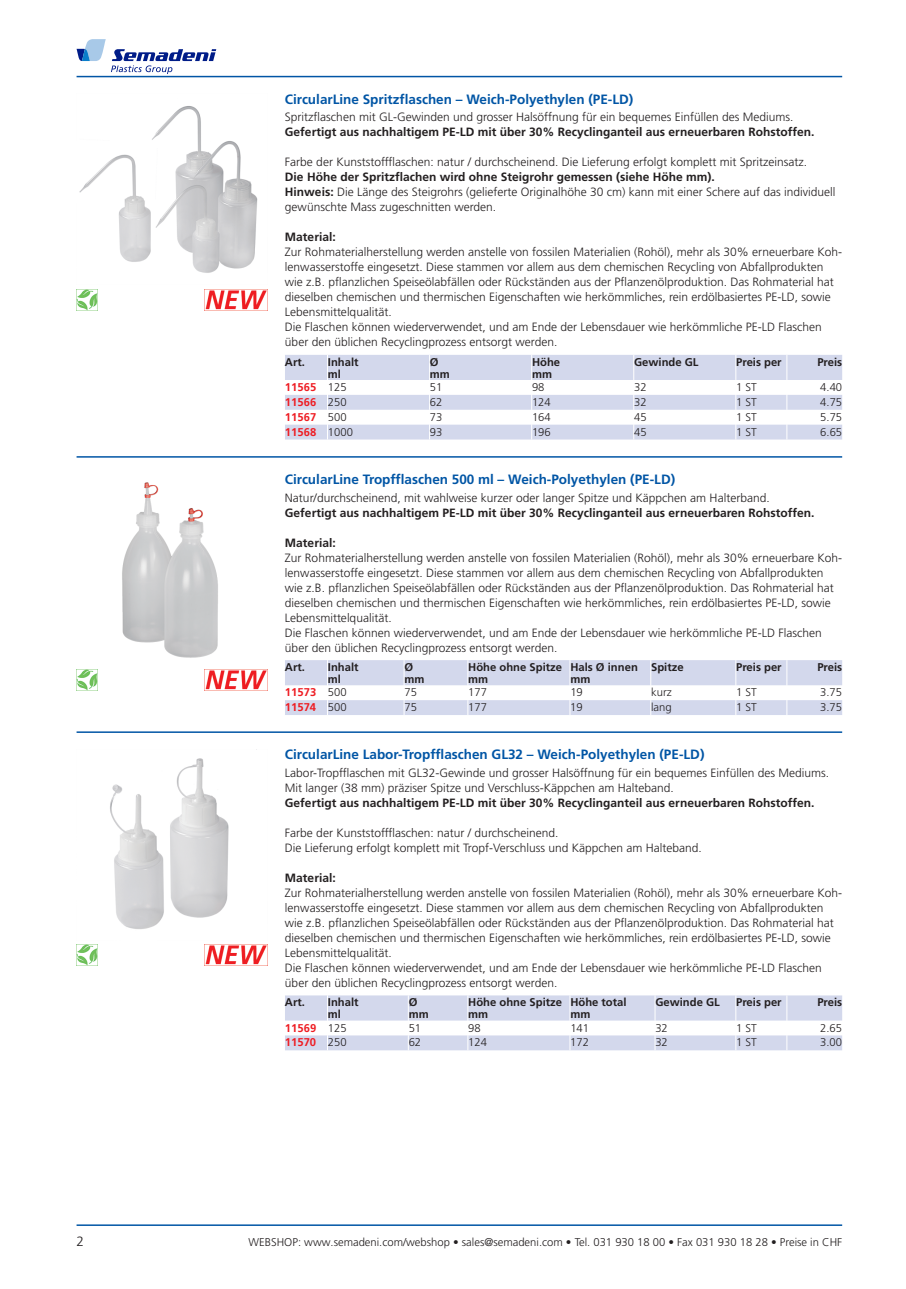
<style>
.page{position:relative;width:906px;height:1289px;background:#fff}
.page>*{position:absolute;margin:0;border:0;box-sizing:border-box;transform-origin:0 0}
.t1{font:700 13.5px "Frutiger LT Pro";color:#0155a5}
.t2{font:300 13.5px "Frutiger LT Pro";color:#231f20}
.t3{font:300 12px/15px "Frutiger LT Pro";color:#231f20}
.t4{font:700 12px "Frutiger LT Pro";color:#231f20}
.t5{font:300 11.25px "Frutiger LT Pro";color:#231f20}
.t6{font:700 11.25px/12px "Frutiger LT Pro";color:#231f20}
.t7{font:700 11.25px "Frutiger LT Pro";color:#ee1d23}
.s1{font-weight:700}
.s2{font-weight:300;color:#231f20}
</style>
<div class="page">
<svg style="left:77px;top:39px;width:139px;height:35px"></svg>
<hr style="left:77px;top:76px;width:765px;height:1px;background:#0155a5">
<hr style="left:77px;top:1224px;width:765px;height:1px;background:#0155a5">
<img style="left:204px;top:289px;width:64px;height:21px">
<hr style="left:77px;top:456px;width:765px;height:1px;background:#0155a5">
<img style="left:204px;top:669px;width:64px;height:21px">
<hr style="left:77px;top:731px;width:765px;height:2px;background:#0155a5">
<img style="left:204px;top:944px;width:64px;height:21px">
<img style="left:79px;top:106px;width:179px;height:167px">
<svg style="left:285px;top:355px;width:557px;height:84px;fill:#d3d8ec"></svg>
<svg style="left:327px;top:355px;width:1px;height:84px"></svg>
<svg style="left:429px;top:355px;width:1px;height:84px"></svg>
<svg style="left:531px;top:355px;width:1px;height:84px"></svg>
<svg style="left:633px;top:355px;width:1px;height:84px"></svg>
<svg style="left:735px;top:355px;width:1px;height:84px"></svg>
<svg style="left:786px;top:355px;width:1px;height:84px"></svg>
<img style="left:77px;top:289px;width:21px;height:21px">
<img style="left:122px;top:482px;width:96px;height:176px">
<svg style="left:285px;top:660px;width:557px;height:55px"></svg>
<img style="left:77px;top:669px;width:21px;height:21px">
<img style="left:110px;top:749px;width:147px;height:180px">
<svg style="left:285px;top:995px;width:557px;height:55px"></svg>
<img style="left:77px;top:944px;width:21px;height:21px">
<p class="t1" style="left:285px;top:91px;width:350px">CircularLine Spritzflaschen – Weich-Polyethylen (PE-LD)</p>
<p class="t3" style="left:285px;top:110px;width:510px">Spritzflaschen mit GL-Gewinden und grosser Halsöffnung für ein bequemes Einfüllen des Mediums.</p>
<p class="t4" style="left:285px;top:125px;width:531px">Gefertigt aus nachhaltigem PE-LD mit über 30% Recyclinganteil aus erneuerbaren Rohstoffen.</p>
<p class="t3" style="left:285px;top:155px;width:524px">Farbe der Kunststoffflaschen: natur / durchscheinend. Die Lieferung erfolgt komplett mit Spritzeinsatz.</p>
<p class="t3" style="left:285px;top:170px;width:552px"><span class="s1">Die Höhe der Spritzflachen wird ohne Steigrohr gemessen (siehe Höhe mm).<br>Hinweis:</span> Die Länge des Steigrohrs (gelieferte Originalhöhe 30 cm) kann mit einer Schere auf das individuell gewünschte Mass zugeschnitten werden.</p>
<p class="t4" style="left:285px;top:230px;width:52px">Material:</p>
<p class="t3" style="left:285px;top:245px;width:559px">Zur Rohmaterialherstellung werden anstelle von fossilen Materialien (Rohöl), mehr als 30% erneuerbare Koh&shy;lenwasserstoffe eingesetzt. Diese stammen vor allem aus dem chemischen Recycling von Abfallprodukten wie z.B. pflanzlichen Speiseölabfällen oder Rückständen aus der Pflanzenölproduktion. Das Rohmaterial hat dieselben chemischen und thermischen Eigenschaften wie herkömmliches, rein erdölbasiertes PE-LD, sowie Lebensmittelqualität.<br>Die Flaschen können wiederverwendet, und am Ende der Lebensdauer wie herkömmliche PE-LD Flaschen über den üblichen Recyclingprozess entsorgt werden.</p>
<p class="t6" style="left:285px;top:356px;width:22px">Art.</p>
<p class="t6" style="left:328px;top:356px;width:32px">Inhalt ml</p>
<p class="t6" style="left:430px;top:356px;width:22px">Ø mm</p>
<p class="t6" style="left:532px;top:356px;width:30px">Höhe mm</p>
<p class="t6" style="left:634px;top:356px;width:66px">Gewinde GL</p>
<p class="t6" style="left:736px;top:356px;width:47px">Preis per</p>
<p class="t6" style="left:817px;top:356px;width:26px">Preis</p>
<p class="t7" style="left:285px;top:380px;width:63px">11565 <span class="s2">125</span></p>
<p class="t5" style="left:430px;top:380px;width:14px">51</p>
<p class="t5" style="left:532px;top:380px;width:14px">98</p>
<p class="t5" style="left:634px;top:380px;width:14px">32</p>
<p class="t5" style="left:736px;top:380px;width:22px">1 ST</p>
<p class="t5" style="left:820px;top:380px;width:23px">4.40</p>
<p class="t7" style="left:285px;top:395px;width:63px">11566 <span class="s2">250</span></p>
<p class="t5" style="left:430px;top:395px;width:14px">62</p>
<p class="t5" style="left:532px;top:395px;width:20px">124</p>
<p class="t5" style="left:634px;top:395px;width:14px">32</p>
<p class="t5" style="left:736px;top:395px;width:22px">1 ST</p>
<p class="t5" style="left:820px;top:395px;width:23px">4.75</p>
<p class="t7" style="left:285px;top:410px;width:63px">11567 <span class="s2">500</span></p>
<p class="t5" style="left:430px;top:410px;width:14px">73</p>
<p class="t5" style="left:532px;top:410px;width:20px">164</p>
<p class="t5" style="left:634px;top:410px;width:14px">45</p>
<p class="t5" style="left:736px;top:410px;width:22px">1 ST</p>
<p class="t5" style="left:820px;top:410px;width:23px">5.75</p>
<p class="t7" style="left:285px;top:425px;width:69px">11568 <span class="s2">1000</span></p>
<p class="t5" style="left:430px;top:425px;width:14px">93</p>
<p class="t5" style="left:532px;top:425px;width:20px">196</p>
<p class="t5" style="left:634px;top:425px;width:14px">45</p>
<p class="t5" style="left:736px;top:425px;width:22px">1 ST</p>
<p class="t5" style="left:820px;top:425px;width:23px">6.65</p>
<p class="t1" style="left:285px;top:471px;width:392px">CircularLine Tropfflaschen 500 ml – Weich-Polyethylen (PE-LD)</p>
<p class="t3" style="left:285px;top:490px;width:486px">Natur/durchscheinend, mit wahlweise kurzer oder langer Spitze und Käppchen am Halterband.</p>
<p class="t4" style="left:285px;top:505px;width:531px">Gefertigt aus nachhaltigem PE-LD mit über 30% Recyclinganteil aus erneuerbaren Rohstoffen.</p>
<p class="t4" style="left:285px;top:535px;width:52px">Material:</p>
<p class="t3" style="left:285px;top:550px;width:559px">Zur Rohmaterialherstellung werden anstelle von fossilen Materialien (Rohöl), mehr als 30% erneuerbare Koh&shy;lenwasserstoffe eingesetzt. Diese stammen vor allem aus dem chemischen Recycling von Abfallprodukten wie z.B. pflanzlichen Speiseölabfällen oder Rückständen aus der Pflanzenölproduktion. Das Rohmaterial hat dieselben chemischen und thermischen Eigenschaften wie herkömmliches, rein erdölbasiertes PE-LD, sowie Lebensmittelqualität.<br>Die Flaschen können wiederverwendet, und am Ende der Lebensdauer wie herkömmliche PE-LD Flaschen über den üblichen Recyclingprozess entsorgt werden.</p>
<p class="t6" style="left:285px;top:661px;width:22px">Art.</p>
<p class="t6" style="left:328px;top:661px;width:32px">Inhalt ml</p>
<p class="t6" style="left:404px;top:661px;width:22px">Ø mm</p>
<p class="t6" style="left:468px;top:661px;width:95px">Höhe ohne Spitze mm</p>
<p class="t6" style="left:570px;top:661px;width:69px">Hals Ø innen mm</p>
<p class="t6" style="left:651px;top:661px;width:34px">Spitze</p>
<p class="t6" style="left:736px;top:661px;width:47px">Preis per</p>
<p class="t6" style="left:817px;top:661px;width:26px">Preis</p>
<p class="t7" style="left:285px;top:685px;width:63px">11573 <span class="s2">500</span></p>
<p class="t5" style="left:404px;top:685px;width:14px">75</p>
<p class="t5" style="left:468px;top:685px;width:20px">177</p>
<p class="t5" style="left:570px;top:685px;width:14px">19</p>
<p class="t5" style="left:651px;top:685px;width:22px">kurz</p>
<p class="t5" style="left:736px;top:685px;width:22px">1 ST</p>
<p class="t5" style="left:820px;top:685px;width:23px">3.75</p>
<p class="t7" style="left:285px;top:700px;width:63px">11574 <span class="s2">500</span></p>
<p class="t5" style="left:404px;top:700px;width:14px">75</p>
<p class="t5" style="left:468px;top:700px;width:20px">177</p>
<p class="t5" style="left:570px;top:700px;width:14px">19</p>
<p class="t5" style="left:651px;top:700px;width:22px">lang</p>
<p class="t5" style="left:736px;top:700px;width:22px">1 ST</p>
<p class="t5" style="left:820px;top:700px;width:23px">3.75</p>
<p class="t1" style="left:285px;top:746px;width:421px">CircularLine Labor-Tropfflaschen GL32 – Weich-Polyethylen (PE-LD)</p>
<p class="t3" style="left:285px;top:765px;width:546px">Labor-Tropfflaschen mit GL32-Gewinde und grosser Halsöffnung für ein bequemes Einfüllen des Mediums.<br>Mit langer (38 mm) präziser Spitze und Verschluss-Käppchen am Halteband.</p>
<p class="t4" style="left:285px;top:795px;width:531px">Gefertigt aus nachhaltigem PE-LD mit über 30% Recyclinganteil aus erneuerbaren Rohstoffen.</p>
<p class="t3" style="left:285px;top:825px;width:418px">Farbe der Kunststoffflaschen: natur / durchscheinend.<br>Die Lieferung erfolgt komplett mit Tropf-Verschluss und Käppchen am Halteband.</p>
<p class="t4" style="left:285px;top:870px;width:52px">Material:</p>
<p class="t3" style="left:285px;top:885px;width:559px">Zur Rohmaterialherstellung werden anstelle von fossilen Materialien (Rohöl), mehr als 30% erneuerbare Koh&shy;lenwasserstoffe eingesetzt. Diese stammen vor allem aus dem chemischen Recycling von Abfallprodukten wie z.B. pflanzlichen Speiseölabfällen oder Rückständen aus der Pflanzenölproduktion. Das Rohmaterial hat dieselben chemischen und thermischen Eigenschaften wie herkömmliches, rein erdölbasiertes PE-LD, sowie Lebensmittelqualität.<br>Die Flaschen können wiederverwendet, und am Ende der Lebensdauer wie herkömmliche PE-LD Flaschen über den üblichen Recyclingprozess entsorgt werden.</p>
<p class="t6" style="left:285px;top:996px;width:22px">Art.</p>
<p class="t6" style="left:328px;top:996px;width:32px">Inhalt ml</p>
<p class="t6" style="left:409px;top:996px;width:22px">Ø mm</p>
<p class="t6" style="left:468px;top:996px;width:95px">Höhe ohne Spitze mm</p>
<p class="t6" style="left:570px;top:996px;width:58px">Höhe total mm</p>
<p class="t6" style="left:655px;top:996px;width:66px">Gewinde GL</p>
<p class="t6" style="left:736px;top:996px;width:47px">Preis per</p>
<p class="t6" style="left:817px;top:996px;width:26px">Preis</p>
<p class="t7" style="left:285px;top:1021px;width:63px">11569 <span class="s2">125</span></p>
<p class="t5" style="left:409px;top:1021px;width:14px">51</p>
<p class="t5" style="left:468px;top:1021px;width:14px">98</p>
<p class="t5" style="left:570px;top:1021px;width:20px">141</p>
<p class="t5" style="left:655px;top:1021px;width:14px">32</p>
<p class="t5" style="left:736px;top:1021px;width:22px">1 ST</p>
<p class="t5" style="left:820px;top:1021px;width:23px">2.65</p>
<p class="t7" style="left:285px;top:1035px;width:63px">11570 <span class="s2">250</span></p>
<p class="t5" style="left:409px;top:1035px;width:14px">62</p>
<p class="t5" style="left:468px;top:1035px;width:20px">124</p>
<p class="t5" style="left:570px;top:1035px;width:20px">172</p>
<p class="t5" style="left:655px;top:1035px;width:14px">32</p>
<p class="t5" style="left:736px;top:1035px;width:22px">1 ST</p>
<p class="t5" style="left:820px;top:1035px;width:23px">3.00</p>
<p class="t2" style="left:77px;top:1233px;width:9px">2</p>
<p class="t5" style="left:249px;top:1235px;width:595px">WEBSHOP: www.semadeni.com/webshop • sales@semadeni.com • Tel. 031 930 18 00 • Fax 031 930 18 28 • Preise in CHF</p>
</div>
